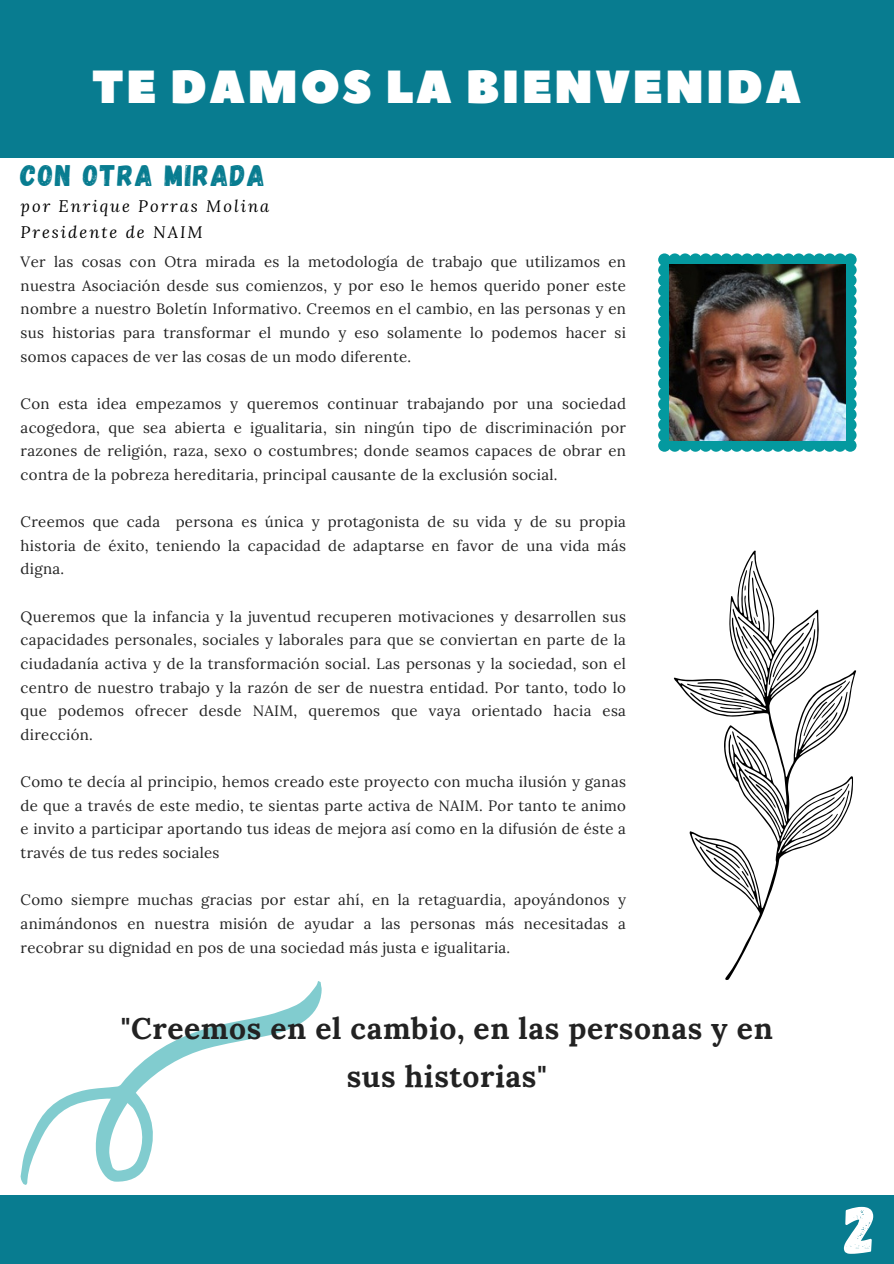
<style>
.page{position:relative;width:894px;height:1264px;background:#fff}
.page>*{position:absolute;margin:0;border:0;box-sizing:border-box;transform-origin:0 0}
.t1{font:67.5px "Gagalin";color:#fff}
.t2{font:46.35px "Peace Sans";letter-spacing:.05em;color:#fff}
.t3{font:700 30px/48.3px "Lora";letter-spacing:.02em;color:#222;text-align:center}
.t4{font:29.7px "Gagalin";letter-spacing:.05em;color:#087c90}
.t5{font:italic 16.5px "Lora";letter-spacing:.12em;color:#000}
.t6{font:15px/23.7px "Lora";letter-spacing:.02em;color:#222;text-align:justify}
</style>
<div class="page">
<div style="left:0;top:0;width:893px;height:158px;background:#087c90"></div>
<svg style="left:20px;top:981px;width:302px;height:204px"></svg>
<div style="left:0;top:1195px;width:893px;height:68px;background:#087c90"></div>
<svg style="left:673px;top:550px;width:183px;height:430px"></svg>
<svg style="left:802px;top:814px;width:30px;height:19px"></svg>
<svg style="left:694px;top:837px;width:59px;height:62px"></svg>
<svg style="left:755px;top:784px;width:20px;height:24px"></svg>
<svg style="left:697px;top:577px;width:145px;height:159px"></svg>
<svg style="left:658px;top:253px;width:198px;height:199px;background:#1da1a7"></svg>
<img style="left:669px;top:264px;width:176px;height:176px">
<p class="t2" style="left:92px;top:57px;width:710px">TE DAMOS LA BIENVENIDA</p>
<p class="t4" style="left:21px;top:157px;width:246px">CON OTRA MIRADA</p>
<p class="t5" style="left:21px;top:195px;width:250px">por Enrique Porras Molina</p>
<p class="t5" style="left:21px;top:221px;width:183px">Presidente de NAIM</p>
<p class="t6" style="left:21px;top:250px;width:606px">Ver las cosas con Otra mirada es la metodología de trabajo que utilizamos en nuestra Asociación desde sus comienzos, y por eso le hemos querido poner este nombre a nuestro Boletín Informativo. Creemos en el cambio, en las personas y en sus historias para transformar el mundo y eso solamente lo podemos hacer si somos capaces de ver las cosas de un modo diferente.</p>
<h1 class="t6" style="left:21px;top:391px;width:606px">Con esta idea empezamos y queremos continuar trabajando por una sociedad acogedora, que sea abierta e igualitaria, sin ningún tipo de discriminación por razones de religión, raza, sexo o costumbres; donde seamos capaces de obrar en contra de la pobreza hereditaria, principal causante de la exclusión social.</h1>
<h2 class="t6" style="left:21px;top:509px;width:606px">Creemos que cada persona es única y protagonista de su vida y de su propia historia de éxito, teniendo la capacidad de adaptarse en favor de una vida más digna.</h2>
<p class="t6" style="left:21px;top:604px;width:606px">Queremos que la infancia y la juventud recuperen motivaciones y desarrollen sus capacidades personales, sociales y laborales para que se conviertan en parte de la ciudadanía activa y de la transformación social. Las personas y la sociedad, son el centro de nuestro trabajo y la razón de ser de nuestra entidad. Por tanto, todo lo que podemos ofrecer desde NAIM, queremos que vaya orientado hacia esa dirección.</p>
<p class="t6" style="left:21px;top:769px;width:606px">Como te decía al principio, hemos creado este proyecto con mucha ilusión y ganas de que a través de este medio, te sientas parte activa de NAIM. Por tanto te animo e invito a participar aportando tus ideas de mejora así como en la difusión de éste a través de tus redes sociales</p>
<p class="t6" style="left:21px;top:887px;width:606px">Como siempre muchas gracias por estar ahí, en la retaguardia, apoyándonos y animándonos en nuestra misión de ayudar a las personas más necesitadas a recobrar su dignidad en pos de una sociedad más justa e igualitaria.</p>
<p class="t3" style="left:121px;top:1003px;width:653px">"Creemos en el cambio, en las personas y en sus historias"</p>
<p class="t1" style="left:844px;top:1185px;width:34px">2</p>
</div>
